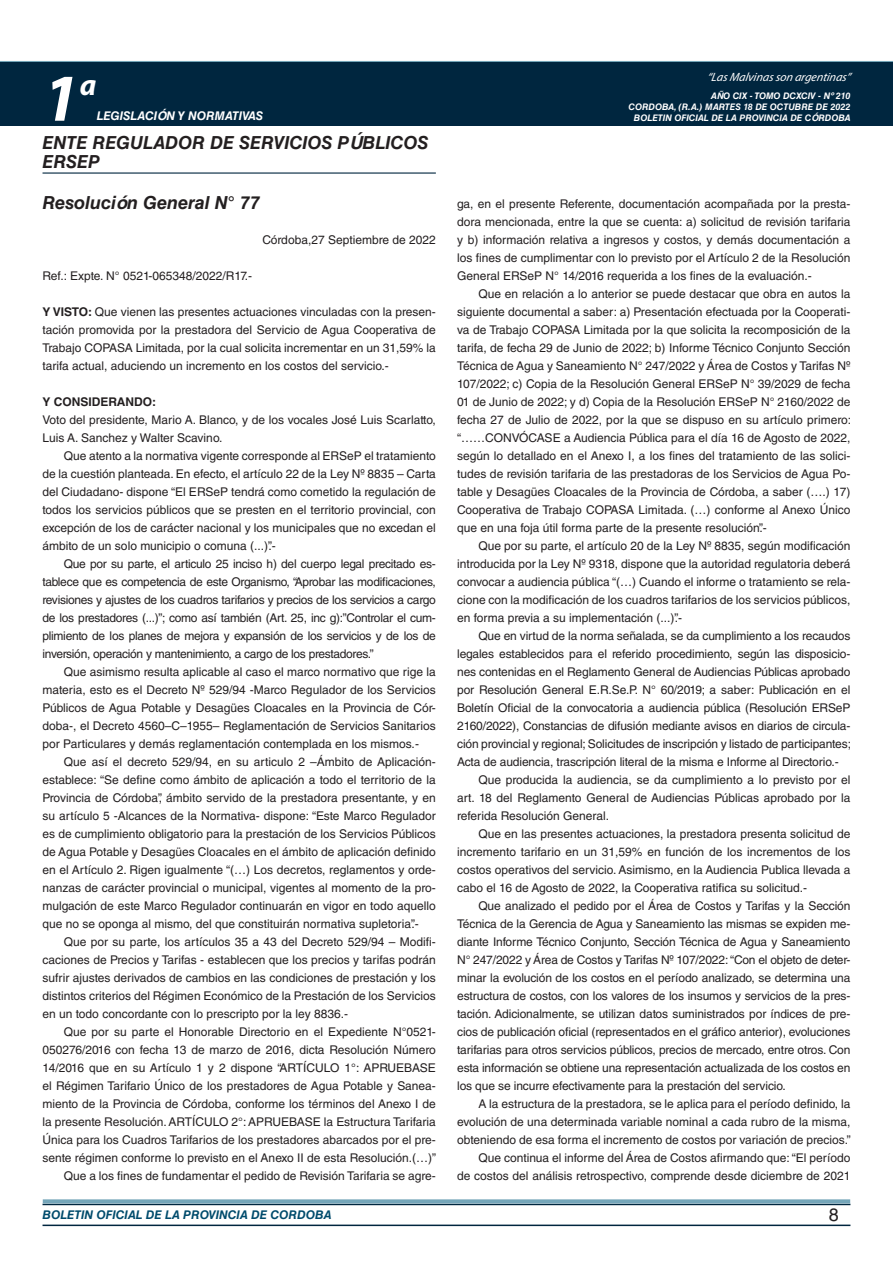
<style>
.page{position:relative;width:893px;height:1263px;background:#fff}
.page>*{position:absolute;margin:0;border:0;box-sizing:border-box;transform-origin:0 0}
.t1{font:italic 700 67.5px "Myriad Pro";color:#fff}
.t2{font:italic 700 30px "Myriad Pro";color:#fff}
.NOMBRE_DE_MINISTERIO{font:italic 700 18px/19.5px "Helvetica LT Std";color:#231f20}
.t3{font:18px "Helvetica LT Std";color:#231f20}
.TEXTO_BASE{font:12px/18px "Helvetica LT Std";color:#231f20;text-align:justify}
.t4{font:italic 700 12px "Helvetica LT Std";color:#004b6c}
.t5{font:italic 12px "Myriad Pro";color:#fff}
.FECHA{font:12px "Helvetica LT Std";color:#231f20}
.t6{font:italic 700 12px "Helvetica LT Std";color:#fff}
.TEXTO_BASE-2{font:700 12px "Helvetica LT Std";color:#231f20}
.t7{font:italic 700 9px/10.8px "Helvetica LT Std";color:#fff;text-align:right}
.s1{font-weight:700}
</style>
<div class="page">
<div style="left:0;top:61px;width:893px;height:6px;background:#73a5b8"></div>
<div style="left:0;top:62px;width:893px;height:64px;background:#00263f"></div>
<hr style="left:43px;top:1224px;width:807px;height:2px;background:#00263f">
<div style="left:42px;top:1198px;width:809px;height:8px;background:#fff;opacity:.75"></div>
<hr style="left:43px;top:172px;width:393px;height:2px;background:#00263f">
<h1 class="t1" style="left:43px;top:54px;width:38px">1</h1>
<h2 class="t2" style="left:80px;top:66px;width:18px">a</h2>
<p class="t6" style="left:97px;top:109px;width:168px">LEGISLACIÓN Y NORMATIVAS</p>
<p class="NOMBRE_DE_MINISTERIO" style="left:43px;top:132px;width:388px">ENTE REGULADOR DE SERVICIOS PÚBLICOS<br>ERSEP</p>
<p class="NOMBRE_DE_MINISTERIO" style="left:43px;top:193px;width:219px">Resolución General N° 77</p>
<p class="FECHA" style="left:262px;top:233px;width:175px">Córdoba,27 Septiembre de 2022</p>
<p class="TEXTO_BASE" style="left:43px;top:267px;width:211px">Ref.: Expte. N° 0521-065348/2022/R17.-</p>
<p class="TEXTO_BASE" style="left:43px;top:303px;width:395px"><span class="s1">Y VISTO:</span> Que vienen las presentes actuaciones vinculadas con la presen&shy;tación promovida por la prestadora del Servicio de Agua Cooperativa de Trabajo COPASA Limitada, por la cual solicita incrementar en un 31,59% la tarifa actual, aduciendo un incremento en los costos del servicio.-</p>
<p class="TEXTO_BASE-2" style="left:43px;top:394px;width:115px">Y CONSIDERANDO:</p>
<p class="TEXTO_BASE" style="left:43px;top:411px;width:395px">Voto del presidente, Mario A. Blanco, y de los vocales José Luis Scarlatto,<br>Luis A. Sanchez y Walter Scavino.</p>
<p class="TEXTO_BASE" style="left:43px;top:447px;width:395px;text-indent:21px">Que atento a la normativa vigente corresponde al ERSeP el tratamiento de la cuestión planteada. En efecto, el artículo 22 de la Ley Nº 8835 – Carta del Ciudadano- dispone “El ERSeP tendrá como cometido la regulación de todos los servicios públicos que se presten en el territorio provincial, con excepción de los de carácter nacional y los municipales que no excedan el ámbito de un solo municipio o comuna (...)”.-</p>
<p class="TEXTO_BASE" style="left:43px;top:555px;width:395px;text-indent:21px">Que por su parte, el articulo 25 inciso h) del cuerpo legal precitado es&shy;tablece que es competencia de este Organismo, “Aprobar las modificaciones, revisiones y ajustes de los cuadros tarifarios y precios de los servicios a cargo de los prestadores (...)”; como así también (Art. 25, inc g):”Controlar el cum&shy;plimiento de los planes de mejora y expansión de los servicios y de los de inversión, operación y mantenimiento, a cargo de los prestadores.”</p>
<p class="TEXTO_BASE" style="left:43px;top:663px;width:395px;text-indent:21px">Que asimismo resulta aplicable al caso el marco normativo que rige la materia, esto es el Decreto Nº 529/94 -Marco Regulador de los Servicios Públicos de Agua Potable y Desagües Cloacales en la Provincia de Cór&shy;doba-, el Decreto 4560–C–1955– Reglamentación de Servicios Sanitarios por Particulares y demás reglamentación contemplada en los mismos.-</p>
<p class="TEXTO_BASE" style="left:43px;top:753px;width:395px;text-indent:21px">Que así el decreto 529/94, en su articulo 2 –Ámbito de Aplicación&shy;establece: “Se define como ámbito de aplicación a todo el territorio de la Provincia de Córdoba”, ámbito servido de la prestadora presentante, y en su artículo 5 -Alcances de la Normativa- dispone: “Este Marco Regulador es de cumplimiento obligatorio para la prestación de los Servicios Públicos de Agua Potable y Desagües Cloacales en el ámbito de aplicación definido en el Artículo 2. Rigen igualmente “(…) Los decretos, reglamentos y orde&shy;nanzas de carácter provincial o municipal, vigentes al momento de la pro&shy;mulgación de este Marco Regulador continuarán en vigor en todo aquello que no se oponga al mismo, del que constituirán normativa supletoria”.-</p>
<p class="TEXTO_BASE" style="left:43px;top:933px;width:395px;text-indent:21px">Que por su parte, los artículos 35 a 43 del Decreto 529/94 – Modifi&shy;caciones de Precios y Tarifas - establecen que los precios y tarifas podrán sufrir ajustes derivados de cambios en las condiciones de prestación y los distintos criterios del Régimen Económico de la Prestación de los Servicios en un todo concordante con lo prescripto por la ley 8836.-</p>
<p class="TEXTO_BASE" style="left:43px;top:1023px;width:395px;text-indent:21px">Que por su parte el Honorable Directorio en el Expediente N°0521- 050276/2016 con fecha 13 de marzo de 2016, dicta Resolución Número 14/2016 que en su Artículo 1 y 2 dispone “ARTÍCULO 1°: APRUEBASE el Régimen Tarifario Único de los prestadores de Agua Potable y Sanea&shy;miento de la Provincia de Córdoba, conforme los términos del Anexo I de la presente Resolución. ARTÍCULO 2°: APRUEBASE la Estructura Tarifaria Única para los Cuadros Tarifarios de los prestadores abarcados por el pre&shy;sente régimen conforme lo previsto en el Anexo II de esta Resolución.(…)”</p>
<p class="TEXTO_BASE" style="left:64px;top:1167px;width:374px">Que a los fines de fundamentar el pedido de Revisión Tarifaria se agre-</p>
<p class="t5" style="left:707px;top:70px;width:145px">“LasMalvinasson argentinas”</p>
<p class="t7" style="left:628px;top:91px;width:223px">AÑO CIX - TOMO DCXCIV - Nº 210<br>CORDOBA, (R.A.) MARTES 18 DE OCTUBRE DE 2022<br>BOLETIN OFICIAL DE LA PROVINCIA DE CÓRDOBA</p>
<p class="TEXTO_BASE" style="left:457px;top:195px;width:395px">ga, en el presente Referente, documentación acompañada por la presta&shy;dora mencionada, entre la que se cuenta: a) solicitud de revisión tarifaria y b) información relativa a ingresos y costos, y demás documentación a los fines de cumplimentar con lo previsto por el Artículo 2 de la Resolución General ERSeP N° 14/2016 requerida a los fines de la evaluación.-</p>
<p class="TEXTO_BASE" style="left:457px;top:285px;width:395px;text-indent:21px">Que en relación a lo anterior se puede destacar que obra en autos la siguiente documental a saber: a) Presentación efectuada por la Cooperati&shy;va de Trabajo COPASA Limitada por la que solicita la recomposición de la tarifa, de fecha 29 de Junio de 2022; b) Informe Técnico Conjunto Sección Técnica de Agua y Saneamiento N° 247/2022 y Área de Costos y Tarifas Nº 107/2022; c) Copia de la Resolución General ERSeP N° 39/2029 de fecha 01 de Junio de 2022; y d) Copia de la Resolución ERSeP N° 2160/2022 de fecha 27 de Julio de 2022, por la que se dispuso en su artículo primero: “……CONVÓCASE a Audiencia Pública para el día 16 de Agosto de 2022, según lo detallado en el Anexo I, a los fines del tratamiento de las solici&shy;tudes de revisión tarifaria de las prestadoras de los Servicios de Agua Po&shy;table y Desagües Cloacales de la Provincia de Córdoba, a saber (….) 17)<br>Cooperativa de Trabajo COPASA Limitada. (…) conforme al Anexo Único que en una foja útil forma parte de la presente resolución”.-</p>
<p class="TEXTO_BASE" style="left:457px;top:537px;width:395px;text-indent:21px">Que por su parte, el artículo 20 de la Ley Nº 8835, según modificación introducida por la Ley Nº 9318, dispone que la autoridad regulatoria deberá convocar a audiencia pública “(…) Cuando el informe o tratamiento se rela&shy;cione con la modificación de los cuadros tarifarios de los servicios públicos, en forma previa a su implementación (...)”.-</p>
<p class="TEXTO_BASE" style="left:457px;top:627px;width:395px;text-indent:21px">Que en virtud de la norma señalada, se da cumplimiento a los recaudos legales establecidos para el referido procedimiento, según las disposicio&shy;nes contenidas en el Reglamento General de Audiencias Públicas aprobado por Resolución General E.R.Se.P. N° 60/2019; a saber: Publicación en el Boletín Oficial de la convocatoria a audiencia pública (Resolución ERSeP 2160/2022), Constancias de difusión mediante avisos en diarios de circula&shy;ción provincial y regional; Solicitudes de inscripción y listado de participantes; Acta de audiencia, trascripción literal de la misma e Informe al Directorio.-</p>
<p class="TEXTO_BASE" style="left:457px;top:771px;width:395px;text-indent:21px">Que producida la audiencia, se da cumplimiento a lo previsto por el art. 18 del Reglamento General de Audiencias Públicas aprobado por la referida Resolución General.</p>
<p class="TEXTO_BASE" style="left:457px;top:825px;width:395px;text-indent:21px">Que en las presentes actuaciones, la prestadora presenta solicitud de incremento tarifario en un 31,59% en función de los incrementos de los costos operativos del servicio. Asimismo, en la Audiencia Publica llevada a cabo el 16 de Agosto de 2022, la Cooperativa ratifica su solicitud.-</p>
<p class="TEXTO_BASE" style="left:457px;top:897px;width:395px;text-indent:21px">Que analizado el pedido por el Área de Costos y Tarifas y la Sección Técnica de la Gerencia de Agua y Saneamiento las mismas se expiden me&shy;diante Informe Técnico Conjunto, Sección Técnica de Agua y Saneamiento N° 247/2022 y Área de Costos y Tarifas Nº 107/2022: “Con el objeto de deter&shy;minar la evolución de los costos en el período analizado, se determina una estructura de costos, con los valores de los insumos y servicios de la pres&shy;tación. Adicionalmente, se utilizan datos suministrados por índices de pre&shy;cios de publicación oficial (representados en el gráfico anterior), evoluciones tarifarias para otros servicios públicos, precios de mercado, entre otros. Con esta información se obtiene una representación actualizada de los costos en los que se incurre efectivamente para la prestación del servicio.</p>
<p class="TEXTO_BASE" style="left:457px;top:1095px;width:395px;text-indent:21px">A la estructura de la prestadora, se le aplica para el período definido, la evolución de una determinada variable nominal a cada rubro de la misma, obteniendo de esa forma el incremento de costos por variación de precios.”</p>
<p class="TEXTO_BASE" style="left:457px;top:1149px;width:395px;text-align:right">Que continua el informe del Área de Costos afirmando que: “El período<br>de costos del análisis retrospectivo, comprende desde diciembre de 2021</p>
<p class="t4" style="left:43px;top:1208px;width:290px">BOLETIN OFICIAL DE LA PROVINCIA DE CORDOBA</p>
<h3 class="t3" style="left:829px;top:1204px;width:12px">8</h3>
</div>
